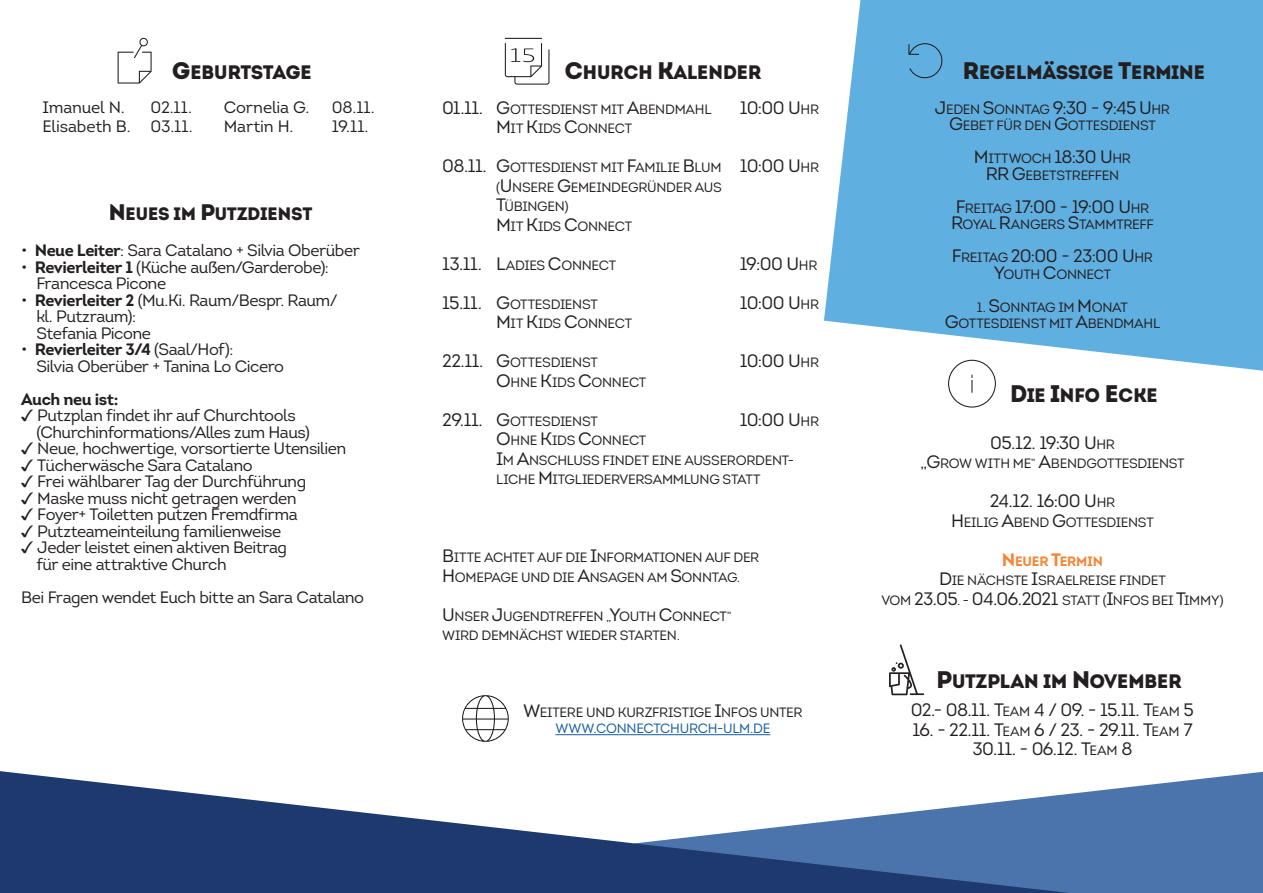
<style>
.page{position:relative;width:1263px;height:893px;background:#fff}
.page>*{position:absolute;margin:0;border:0;box-sizing:border-box;transform-origin:0 0}
.t1{font:19.5px "Intro";letter-spacing:-.03em;color:#231f20}
.t2{font:18px/39px "Intro";letter-spacing:-.035em;color:#231f20}
.t3{font:18px "Intro";letter-spacing:-.025em;color:#231f20}
.t4{font:16.5px/16.5px "Intro";letter-spacing:-.03em;color:#231f20}
.t5{font:16.5px/19.5px "Intro";letter-spacing:-.01em;color:#231f20;text-align:right}
.t6{font:700 16.5px "Intro";letter-spacing:-.03em;color:#231f20}
.t7{font:13.5px/19.5px "Intro";letter-spacing:-.02em;color:#231f20}
.s1{font-size:24px}
.s2{font-size:22.5px}
.s3{font-weight:700}
.s4{font-family:"Arial Unicode MS"}
.s5{font-size:18px}
.s6{font-size:13.5px}
.s7{color:#175d9e}
.s8{font-weight:700;font-size:18px;color:#f58433}
.s9{font-weight:700;color:#f58433}
</style>
<div class="page">
<svg style="left:824px;top:0;width:439px;height:371px;fill:#60afe1"></svg>
<svg style="left:118px;top:38px;width:34px;height:46px"></svg>
<hr style="left:555px;top:734px;width:215px;height:1px;background:#175d9e">
<svg style="left:505px;top:38px;width:44px;height:47px"></svg>
<svg style="left:908px;top:43px;width:37px;height:35px"></svg>
<svg style="left:948px;top:360px;width:48px;height:48px"></svg>
<svg style="left:462px;top:695px;width:47px;height:47px"></svg>
<svg style="left:1069px;top:772px;width:194px;height:121px;fill:#4a74ab"></svg>
<svg style="left:0;top:771px;width:1069px;height:122px"></svg>
<svg style="left:889px;top:644px;width:35px;height:51px"></svg>
<h1 class="t1" style="left:172px;top:60px;width:142px"><span class="s1">G</span>EBURTSTAGE</h1>
<h1 class="t1" style="left:564px;top:60px;width:198px"><span class="s1">C</span>HURCH <span class="s1">K</span>ALENDER</h1>
<h1 class="t1" style="left:963px;top:61px;width:244px"><span class="s1">R</span>EGELMÄSSIGE <span class="s1">T</span>ERMINE</h1>
<p class="t4" style="left:43px;top:99px;width:84px">Imanuel N.</p>
<p class="t5" style="left:43px;top:97px;width:152px">02.11.<br>Elisabeth B. 03.11.</p>
<p class="t5" style="left:224px;top:97px;width:87px">Cornelia G.</p>
<p class="t4" style="left:332px;top:99px;width:44px">08.11.</p>
<p class="t4" style="left:224px;top:118px;width:71px">Martin H.</p>
<p class="t4" style="left:332px;top:118px;width:38px">19.11.</p>
<h2 class="t3" style="left:109px;top:203px;width:205px"><span class="s2">N</span>EUES IM <span class="s2">P</span>UTZDIENST</h2>
<p class="t4" style="left:21px;top:242px;width:340px">• <span class="s3">Neue Leiter</span>: Sara Catalano + Silvia Oberüber</p>
<p class="t4" style="left:36px;top:259px;width:294px;text-indent:-15px">• <span class="s3">Revierleiter 1</span> (Küche außen/Garderobe):<br>Francesca Picone</p>
<p class="t4" style="left:36px;top:292px;width:303px;text-indent:-15px">• <span class="s3">Revierleiter 2</span> (Mu.Ki. Raum/Bespr. Raum/ kl. Putzraum):<br>Stefania Picone</p>
<p class="t4" style="left:36px;top:341px;width:249px;text-indent:-15px">• <span class="s3">Revierleiter 3/4</span> (Saal/Hof):<br>Silvia Oberüber + Tanina Lo Cicero</p>
<p class="t6" style="left:21px;top:388px;width:99px">Auch neu ist:</p>
<p class="t4" style="left:36px;top:407px;width:275px;text-indent:-15px"><span class="s4">✓</span> Putzplan findet ihr auf Churchtools (Churchinformations/Alles zum Haus)</p>
<p class="t4" style="left:21px;top:440px;width:327px"><span class="s4">✓</span> Neue, hochwertige, vorsortierte Utensilien</p>
<p class="t4" style="left:21px;top:457px;width:233px"><span class="s4">✓</span> Tücherwäsche Sara Catalano</p>
<p class="t4" style="left:21px;top:473px;width:286px"><span class="s4">✓</span> Frei wählbarer Tag der Durchführung</p>
<p class="t4" style="left:21px;top:490px;width:277px"><span class="s4">✓</span> Maske muss nicht getragen werden</p>
<p class="t4" style="left:21px;top:506px;width:278px"><span class="s4">✓</span> Foyer+ Toiletten putzen Fremdfirma</p>
<p class="t4" style="left:21px;top:523px;width:262px"><span class="s4">✓</span> Putzteameinteilung familienweise</p>
<p class="t4" style="left:36px;top:539px;width:252px;text-indent:-15px"><span class="s4">✓</span> Jeder leistet einen aktiven Beitrag für eine attraktive Church</p>
<p class="t4" style="left:21px;top:589px;width:344px">Bei Fragen wendet Euch bitte an Sara Catalano</p>
<p class="t7" style="left:496px;top:99px;width:217px;text-indent:-54px"><span class="s5">01.11. G</span>OTTESDIENST MIT <span class="s5">A</span>BENDMAHL<br><span class="s5">M</span>IT <span class="s5">K</span>IDS <span class="s5">C</span>ONNECT</p>
<p class="t7" style="left:496px;top:158px;width:227px;text-indent:-54px"><span class="s5">08.11. G</span>OTTESDIENST MIT <span class="s5">F</span>AMILIE <span class="s5">B</span>LUM (<span class="s5">U</span>NSERE <span class="s5">G</span>EMEINDEGRÜNDER AUS<br><span class="s5">T</span>ÜBINGEN)<br><span class="s5">M</span>IT <span class="s5">K</span>IDS <span class="s5">C</span>ONNECT</p>
<p class="t7" style="left:442px;top:255px;width:175px"><span class="s5">13.11. L</span>ADIES <span class="s5">C</span>ONNECT</p>
<p class="t7" style="left:496px;top:294px;width:137px;text-indent:-54px"><span class="s5">15.11. G</span>OTTESDIENST<br><span class="s5">M</span>IT <span class="s5">K</span>IDS <span class="s5">C</span>ONNECT</p>
<p class="t7" style="left:496px;top:353px;width:152px;text-indent:-54px"><span class="s5">22.11. G</span>OTTESDIENST<br><span class="s5">O</span>HNE <span class="s5">K</span>IDS <span class="s5">C</span>ONNECT</p>
<p class="t7" style="left:496px;top:411px;width:299px;text-indent:-54px"><span class="s5">29.11. G</span>OTTESDIENST<br><span class="s5">O</span>HNE <span class="s5">K</span>IDS <span class="s5">C</span>ONNECT<br><span class="s5">I</span>M <span class="s5">A</span>NSCHLUSS FINDET EINE AUSSERORDENT-<br>LICHE <span class="s5">M</span>ITGLIEDERVERSAMMLUNG STATT</p>
<h2 class="t2" style="left:740px;top:88px;width:81px">10:00 U<span class="s6">HR</span></h2>
<h2 class="t2" style="left:740px;top:146px;width:81px">10:00 U<span class="s6">HR</span></h2>
<h2 class="t2" style="left:740px;top:244px;width:81px">19:00 U<span class="s6">HR<br></span>10:00 U<span class="s6">HR</span></h2>
<h2 class="t2" style="left:740px;top:341px;width:81px">10:00 U<span class="s6">HR</span></h2>
<h2 class="t2" style="left:740px;top:400px;width:81px">10:00 U<span class="s6">HR</span></h2>
<p class="t7" style="left:442px;top:548px;width:319px"><span class="s5">B</span>ITTE ACHTET AUF DIE <span class="s5">I</span>NFORMATIONEN AUF DER<br><span class="s5">H</span>OMEPAGE UND DIE <span class="s5">A</span>NSAGEN AM <span class="s5">S</span>ONNTAG.</p>
<p class="t7" style="left:442px;top:606px;width:291px"><span class="s5">U</span>NSER <span class="s5">J</span>UGENDTREFFEN „<span class="s5">Y</span>OUTH <span class="s5">C</span>ONNECT“<br>WIRD DEMNÄCHST WIEDER STARTEN.</p>
<p class="t7" style="left:523px;top:704px;width:281px;line-height:16.2px;text-align:center"><span class="s5">W</span>EITERE UND KURZFRISTIGE <span class="s5">I</span>NFOS UNTER<br><span class="s7">WWW.CONNECTCHURCH-ULM.DE</span></p>
<h2 class="t2" style="left:935px;top:88px;width:236px">J<span class="s6">EDEN</span> S<span class="s6">ONNTAG</span> 9:30 - 9:45 U<span class="s6">HR</span></h2>
<p class="t7" style="left:949px;top:116px;width:208px"><span class="s5">G</span>EBET FÜR DEN <span class="s5">G</span>OTTESDIENST</p>
<p class="t7" style="left:974px;top:150px;width:159px;line-height:16.5px;text-align:center"><span class="s5">M</span>ITTWOCH <span class="s5">18:30 U</span>HR<br><span class="s5">RR G</span>EBETSTREFFEN</p>
<h2 class="t2" style="left:956px;top:187px;width:195px">F<span class="s6">REITAG</span> 17:00 - 19:00 U<span class="s6">HR</span></h2>
<p class="t7" style="left:951px;top:215px;width:204px"><span class="s5">R</span>OYAL <span class="s5">R</span>ANGERS <span class="s5">S</span>TAMMTREFF</p>
<h2 class="t2" style="left:952px;top:236px;width:203px">F<span class="s6">REITAG</span> 20:00 - 23:00 U<span class="s6">HR</span></h2>
<p class="t7" style="left:994px;top:264px;width:119px"><span class="s5">Y</span>OUTH <span class="s5">C</span>ONNECT</p>
<p class="t7" style="left:945px;top:299px;width:217px;line-height:16.5px;text-align:center">1. <span class="s5">S</span>ONNTAG IM <span class="s5">M</span>ONAT<br><span class="s5">G</span>OTTESDIENST MIT <span class="s5">A</span>BENDMAHL</p>
<h1 class="t1" style="left:1010px;top:383px;width:150px"><span class="s1">D</span>IE <span class="s1">I</span>NFO <span class="s1">E</span>CKE</h1>
<h2 class="t2" style="left:990px;top:423px;width:126px">05.12. 19:30 U<span class="s6">HR</span></h2>
<p class="t7" style="left:920px;top:454px;width:266px"><span class="s5">„G</span>ROW WITH ME“ <span class="s5">A</span>BENDGOTTESDIENST</p>
<h2 class="t2" style="left:990px;top:482px;width:127px">24.12. 16:00 U<span class="s6">HR</span></h2>
<p class="t7" style="left:951px;top:512px;width:204px"><span class="s5">H</span>EILIG <span class="s5">A</span>BEND <span class="s5">G</span>OTTESDIENST</p>
<p class="t7" style="left:881px;top:551px;width:344px;text-align:center"><span class="s8">N</span><span class="s9">EUER</span> <span class="s8">T</span><span class="s9">ERMIN<br></span><span class="s5">D</span>IE NÄCHSTE <span class="s5">I</span>SRAELREISE FINDET<br>VOM <span class="s5">23.05</span>. - <span class="s5">04.06.2021</span> STATT (<span class="s5">I</span>NFOS BEI <span class="s5">T</span>IMMY)</p>
<h1 class="t1" style="left:936px;top:669px;width:247px"><span class="s1">P</span>UTZPLAN IM <span class="s1">N</span>OVEMBER</h1>
<h2 class="t2" style="left:911px;top:690px;width:285px">02.- 08.11. T<span class="s6">EAM</span> 4 / 09. - 15.11. T<span class="s6">EAM</span> 5</h2>
<h2 class="t2" style="left:912px;top:720px;width:282px;line-height:19.5px;text-align:center">16. - 22.11. T<span class="s6">EAM</span> 6 / 23. - 29.11. T<span class="s6">EAM</span> 7<br>30.11. - 06.12. T<span class="s6">EAM</span> 8</h2>
</div>
